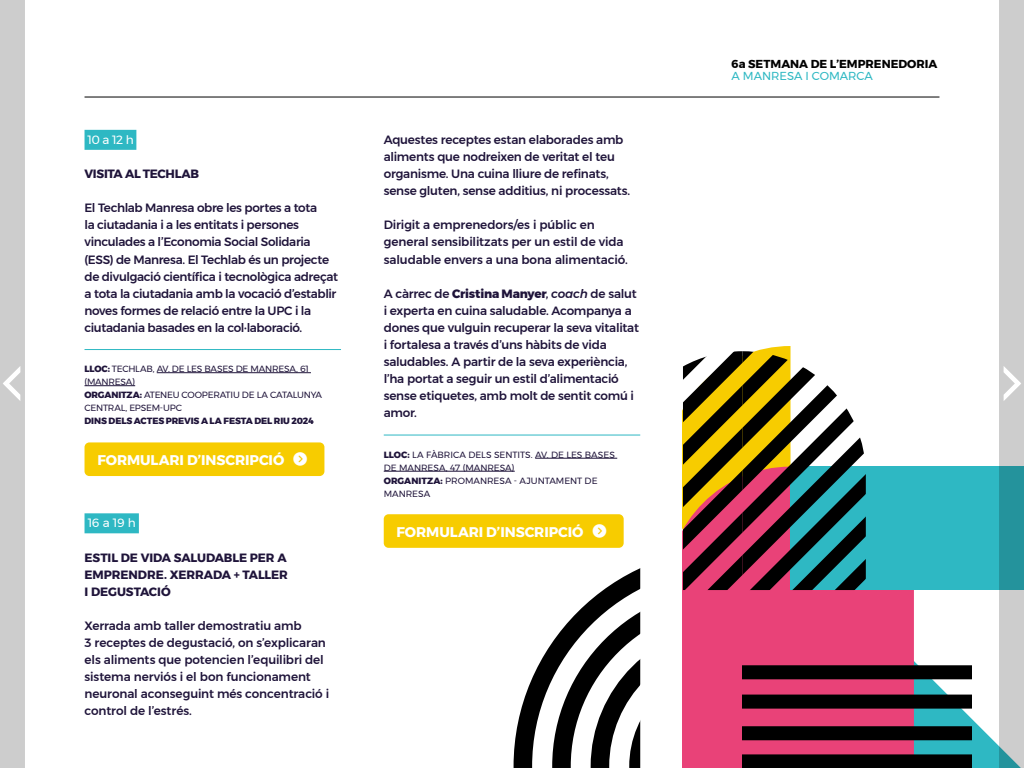
<style>
.page{position:relative;width:1024px;height:768px;background:#fff}
.page>*{position:absolute;margin:0;border:0;box-sizing:border-box;transform-origin:0 0}
.t1{font:700 14px "Montserrat";letter-spacing:-.005em;color:#fff}
.t2{font:500 12px/17.1px "Montserrat";letter-spacing:-.02em;color:#1f143a}
.t3{font:700 12px/17.1px "Montserrat";letter-spacing:-.01em;color:#1f143a;text-align:justify}
.t4{font:700 12px "Montserrat";letter-spacing:-.03em;color:#1f143a}
.t5{font:12px "Montserrat";letter-spacing:-.03em;color:#fff}
.t6{font:700 11.5px "Montserrat";color:#000}
.t7{font:11.5px "Montserrat";color:#2eb8c3}
.t8{font:9px/13px "Montserrat";letter-spacing:-.01em;color:#1f143a}
.t9{font:800 9px "Montserrat";letter-spacing:-.01em;color:#1f143a}
.s1{font-weight:800}
.s2{font-style:italic}
</style>
<div class="page">
<svg style="left:866px;top:466px;width:133px;height:302px"></svg>
<div style="left:683px;top:590px;width:231px;height:178px;background:#e94278"></div>
<div style="left:791px;top:467px;width:233px;height:123px;background:#2eb8c3"></div>
<div style="left:742px;top:754px;width:229px;height:14px;background:#000"></div>
<div style="left:742px;top:726px;width:229px;height:14px;background:#000"></div>
<div style="left:742px;top:695px;width:229px;height:14px;background:#000"></div>
<div style="left:742px;top:665px;width:229px;height:14px;background:#000"></div>
<hr style="left:742px;top:664px;width:229px;height:1px;background:#000">
<svg style="left:683px;top:346px;width:183px;height:247px"></svg>
<div style="left:0;top:0;width:25px;height:768px;background:#cdcdcd"></div>
<svg style="left:999px;top:0;width:25px;height:768px;background:#b0c3c5"></svg>
<div style="left:85px;top:130px;width:51px;height:20px;background:#2eb8c3"></div>
<hr style="left:85px;top:349px;width:256px;height:1px;background:#2eb8c3">
<hr style="left:157px;top:372px;width:154px;height:1px;background:#1f143a">
<hr style="left:85px;top:385px;width:50px;height:1px;background:#1f143a">
<div style="left:85px;top:513px;width:54px;height:20px;background:#2eb8c3"></div>
<div style="left:85px;top:442px;width:239px;height:34px;background:#f7cc00;border-radius:5px"></div>
<hr style="left:85px;top:97px;width:854px;height:1px;background:#000">
<svg style="left:513px;top:568px;width:127px;height:200px"></svg>
<hr style="left:384px;top:435px;width:256px;height:1px;background:#2eb8c3">
<hr style="left:535px;top:458px;width:82px;height:1px;background:#1f143a">
<hr style="left:384px;top:471px;width:131px;height:1px;background:#1f143a">
<div style="left:384px;top:514px;width:240px;height:34px;background:#f7cc00;border-radius:5px"></div>
<p class="t5" style="left:87px;top:130px;width:48px">10 a 12 h</p>
<p class="t4" style="left:85px;top:164px;width:116px">VISITA AL TECHLAB</p>
<p class="t2" style="left:85px;top:199px;width:255px">El Techlab Manresa obre les portes a tota<br>la ciutadania i a les entitats i persones vinculades a l’Economia Social Solidaria (ESS) de Manresa. El Techlab és un projecte de divulgació científica i tecnològica adreçat a tota la ciutadania amb la vocació d’establir noves formes de relació entre la UPC i la ciutadania basades en la col·laboració.</p>
<p class="t8" style="left:85px;top:362px;width:239px"><span class="s1">LLOC:</span> TECHLAB, AV. DE LES BASES DE MANRESA, 61 (MANRESA)<br><span class="s1">ORGANITZA:</span> ATENEU COOPERATIU DE LA CATALUNYA<br>CENTRAL, EPSEM-UPC</p>
<p class="t9" style="left:85px;top:414px;width:231px">DINS DELS ACTES PREVIS A LA FESTA DEL RIU 2024</p>
<p class="t1" style="left:97px;top:449px;width:211px">FORMULARI D’INSCRIPCIÓ ★★</p>
<p class="t5" style="left:88px;top:514px;width:50px">16 a 19 h</p>
<p class="t3" style="left:85px;top:549px;width:205px">ESTIL DE VIDA SALUDABLE PER A EMPRENDRE. XERRADA + TALLER I DEGUSTACIÓ</p>
<p class="t2" style="left:85px;top:617px;width:246px">Xerrada amb taller demostratiu amb<br>3 receptes de degustació, on s’explicaran els aliments que potencien l’equilibri del sistema nerviós i el bon funcionament neuronal aconseguint més concentració i control de l’estrés.</p>
<p class="t2" style="left:384px;top:131px;width:248px">Aquestes receptes estan elaborades amb aliments que nodreixen de veritat el teu organisme. Una cuina lliure de refinats, sense gluten, sense additius, ni processats.</p>
<p class="t2" style="left:384px;top:216px;width:246px">Dirigit a emprenedors/es i públic en general sensibilitzats per un estil de vida saludable envers a una bona alimentació.</p>
<p class="t2" style="left:384px;top:285px;width:257px">A càrrec de <span class="s1">Cristina Manyer</span>, <span class="s2">coach</span> de salut i experta en cuina saludable. Acompanya a dones que vulguin recuperar la seva vitalitat i fortalesa a través d’uns hàbits de vida saludables. A partir de la seva experiència, l’ha portat a seguir un estil d’alimentació sense etiquetes, amb molt de sentit comú i amor.</p>
<p class="t8" style="left:384px;top:448px;width:233px"><span class="s1">LLOC:</span> LA FÀBRICA DELS SENTITS. AV. DE LES BASES<br>DE MANRESA, 47 (MANRESA)<br><span class="s1">ORGANITZA:</span> PROMANRESA - AJUNTAMENT DE<br>MANRESA</p>
<p class="t1" style="left:397px;top:520px;width:211px">FORMULARI D’INSCRIPCIÓ ★★</p>
<p class="t6" style="left:731px;top:55px;width:208px">6a SETMANA DE L’EMPRENEDORIA</p>
<p class="t7" style="left:731px;top:67px;width:143px">A MANRESA I COMARCA</p>
</div>
